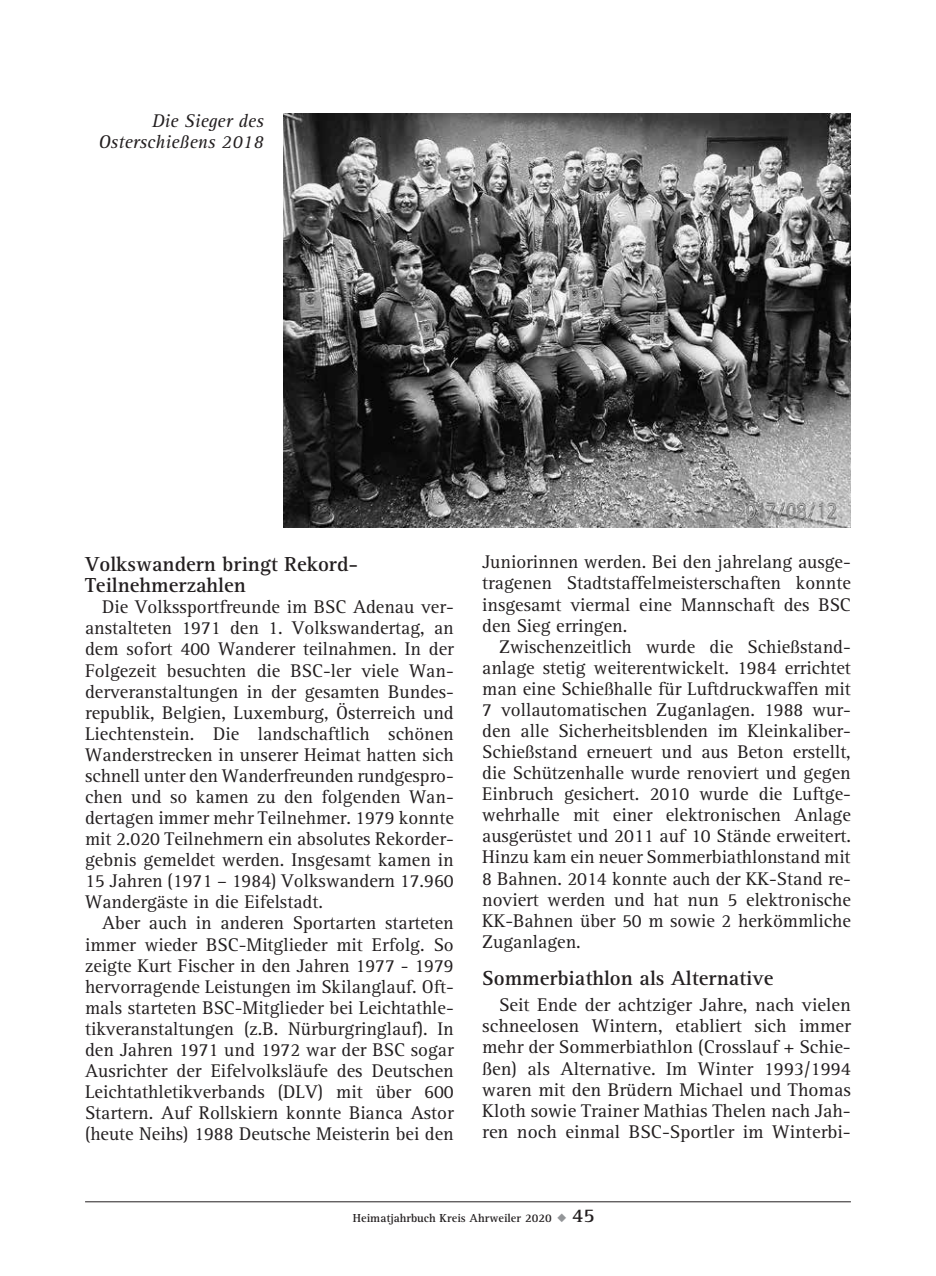
<style>
.page{position:relative;width:936px;height:1276px;background:#fff}
.page>*{position:absolute;margin:0;border:0;box-sizing:border-box;transform-origin:0 0}
.t1{font:700 21px/21px "AT Rotis Serif";color:#231f20}
.t2{font:19px/21px "AT Rotis Serif";color:#231f20;text-align:justify}
.t3{font:italic 19px/21px "AT Rotis Serif";color:#231f20;text-align:right}
.t4{font:700 12px "AT Rotis Serif";color:#231f20}
.s1{color:#939598}
.s2{font-size:20px}
</style>
<div class="page">
<hr style="left:85px;top:1201px;width:765px;height:1px;background:#231f20">
<img style="left:283px;top:113px;width:567px;height:415px">
<p class="t3" style="left:99px;top:111px;width:167px">Die Sieger des<br>Osterschießens 2018</p>
<p class="t1" style="left:85px;top:554px;width:274px">Volkswandern bringt Rekord-<br>Teilnehmerzahlen</p>
<p class="t2" style="left:85px;top:597px;width:370px;text-indent:17px">Die Volkssportfreunde im BSC Adenau ver&shy;anstalteten 1971 den 1. Volkswandertag, an dem sofort 400 Wanderer teilnahmen. In der Folgezeit besuchten die BSC-ler viele Wan&shy;derveranstaltungen in der gesamten Bundes&shy;republik, Belgien, Luxemburg, Österreich und Liechtenstein. Die landschaftlich schönen Wanderstrecken in unserer Heimat hatten sich schnell unter den Wanderfreunden rundgespro&shy;chen und so kamen zu den folgenden Wan&shy;dertagen immer mehr Teilnehmer. 1979 konnte mit 2.020 Teilnehmern ein absolutes Rekorder&shy;gebnis gemeldet werden. Insgesamt kamen in 15 Jahren (1971 – 1984) Volkswandern 17.960<br>Wandergäste in die Eifelstadt.</p>
<p class="t2" style="left:85px;top:913px;width:370px;text-indent:17px">Aber auch in anderen Sportarten starteten immer wieder BSC-Mitglieder mit Erfolg. So zeigte Kurt Fischer in den Jahren 1977 - 1979 hervorragende Leistungen im Skilanglauf. Oft&shy;mals starteten BSC-Mitglieder bei Leichtathle&shy;tikveranstaltungen (z.B. Nürburgringlauf). In den Jahren 1971 und 1972 war der BSC sogar Ausrichter der Eifelvolksläufe des Deutschen Leichtathletikverbands (DLV) mit über 600<br>Startern. Auf Rollskiern konnte Bianca Astor (heute Neihs) 1988 Deutsche Meisterin bei den</p>
<p class="t2" style="left:482px;top:552px;width:370px">Juniorinnen werden. Bei den jahrelang ausge&shy;tragenen Stadtstaffelmeisterschaften konnte insgesamt viermal eine Mannschaft des BSC den Sieg erringen.</p>
<p class="t2" style="left:482px;top:636px;width:370px;text-indent:17px">Zwischenzeitlich wurde die Schießstand&shy;anlage stetig weiterentwickelt. 1984 errichtet man eine Schießhalle für Luftdruckwaffen mit 7 vollautomatischen Zuganlagen. 1988 wur&shy;den alle Sicherheitsblenden im Kleinkaliber-Schießstand erneuert und aus Beton erstellt, die Schützenhalle wurde renoviert und gegen Einbruch gesichert. 2010 wurde die Luftge&shy;wehrhalle mit einer elektronischen Anlage ausgerüstet und 2011 auf 10 Stände erweitert.<br>Hinzu kam ein neuer Sommerbiathlonstand mit 8 Bahnen. 2014 konnte auch der KK-Stand re&shy;noviert werden und hat nun 5 elektronische KK-Bahnen über 50 m sowie 2 herkömmliche Zuganlagen.</p>
<p class="t1" style="left:482px;top:967px;width:293px">Sommerbiathlon als Alternative</p>
<p class="t2" style="left:482px;top:995px;width:370px;text-indent:17px">Seit Ende der achtziger Jahre, nach vielen schneelosen Wintern, etabliert sich immer mehr der Sommerbiathlon (Crosslauf + Schie&shy;ßen) als Alternative. Im Winter 1993/1994 waren mit den Brüdern Michael und Thomas Kloth sowie Trainer Mathias Thelen nach Jah&shy;ren noch einmal BSC-Sportler im Winterbi-</p>
<p class="t4" style="left:353px;top:1210px;width:243px">Heimatjahrbuch Kreis Ahrweiler 2020 <span class="s1">◆</span> <span class="s2">45</span></p>
</div>
